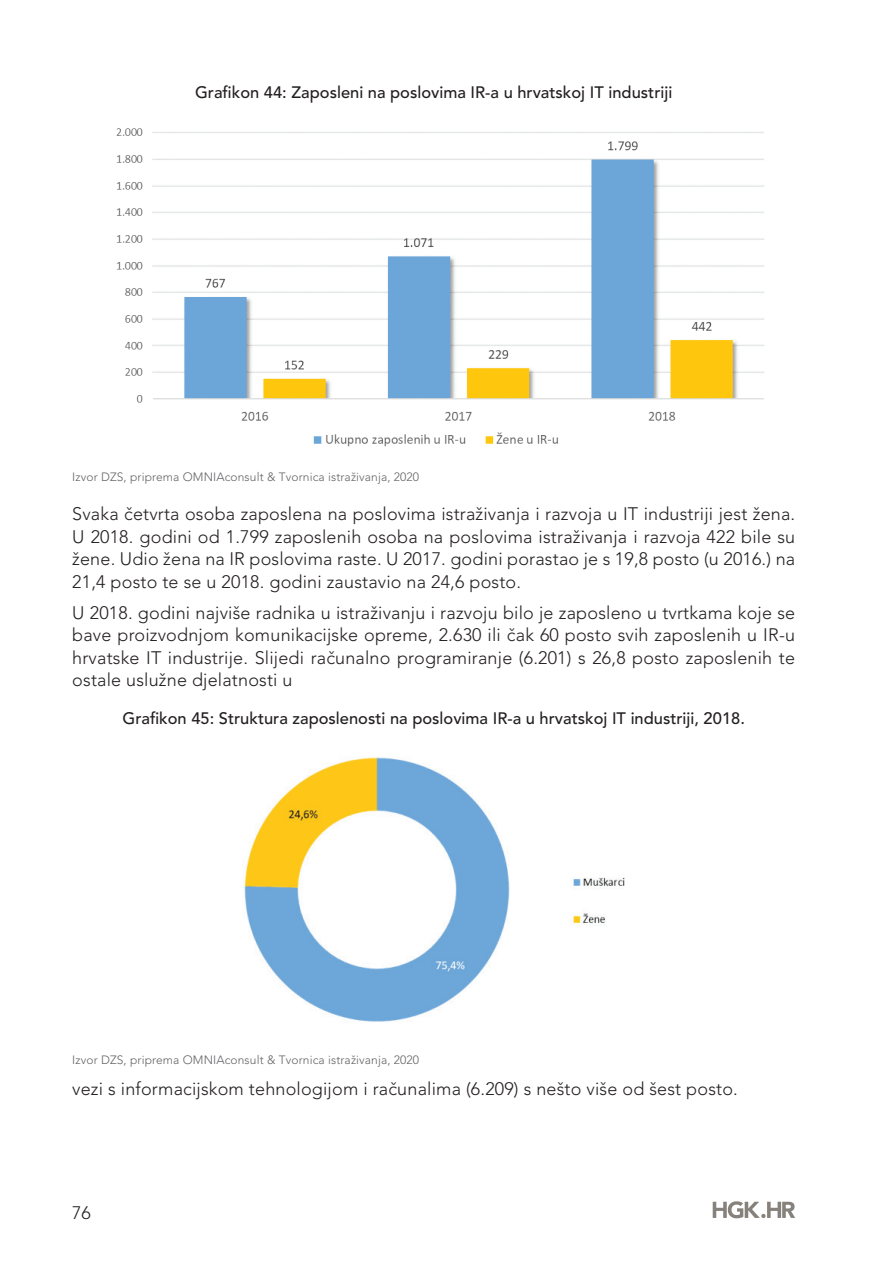
<style>
.page{position:relative;width:893px;height:1263px;background:#fff}
.page>*{position:absolute;margin:0;border:0;box-sizing:border-box;transform-origin:0 0}
.t1{font:300 18px/22.5px "Avenir LT Pro";letter-spacing:.01em;color:#231f20;text-align:justify}
.t2{font:500 16.5px "Avenir LT Pro";color:#231f20}
.t3{font:300 12px "Avenir LT Pro";letter-spacing:.01em;color:#636366}
</style>
<div class="page">
<svg style="left:713px;top:1201px;width:82px;height:17px"></svg>
<img style="left:116px;top:128px;width:648px;height:319px">
<img style="left:244px;top:757px;width:381px;height:265px">
<p class="t2" style="left:195px;top:82px;width:479px">Grafikon 44: Zaposleni na poslovima IR-a u hrvatskoj IT industriji</p>
<p class="t3" style="left:72px;top:470px;width:348px">Izvor DZS, priprema OMNIAconsult &amp; Tvornica istraživanja, 2020</p>
<p class="t1" style="left:72px;top:503px;width:724px">Svaka četvrta osoba zaposlena na poslovima istraživanja i razvoja u IT industriji jest žena.<br>U 2018. godini od 1.799 zaposlenih osoba na poslovima istraživanja i razvoja 422 bile su žene. Udio žena na IR poslovima raste. U 2017. godini porastao je s 19,8 posto (u 2016.) na 21,4 posto te se u 2018. godini zaustavio na 24,6 posto.</p>
<p class="t1" style="left:72px;top:601px;width:724px">U 2018. godini najviše radnika u istraživanju i razvoju bilo je zaposleno u tvrtkama koje se bave proizvodnjom komunikacijske opreme, 2.630 ili čak 60 posto svih zaposlenih u IR-u hrvatske IT industrije. Slijedi računalno programiranje (6.201) s 26,8 posto zaposlenih te ostale uslužne djelatnosti u</p>
<p class="t2" style="left:123px;top:709px;width:624px">Grafikon 45: Struktura zaposlenosti na poslovima IR-a u hrvatskoj IT industriji, 2018.</p>
<p class="t3" style="left:72px;top:1052px;width:348px">Izvor DZS, priprema OMNIAconsult &amp; Tvornica istraživanja, 2020</p>
<p class="t1" style="left:72px;top:1077px;width:667px">vezi s informacijskom tehnologijom i računalima (6.209) s nešto više od šest posto.</p>
<p class="t1" style="left:72px;top:1202px;width:20px">76</p>
</div>
